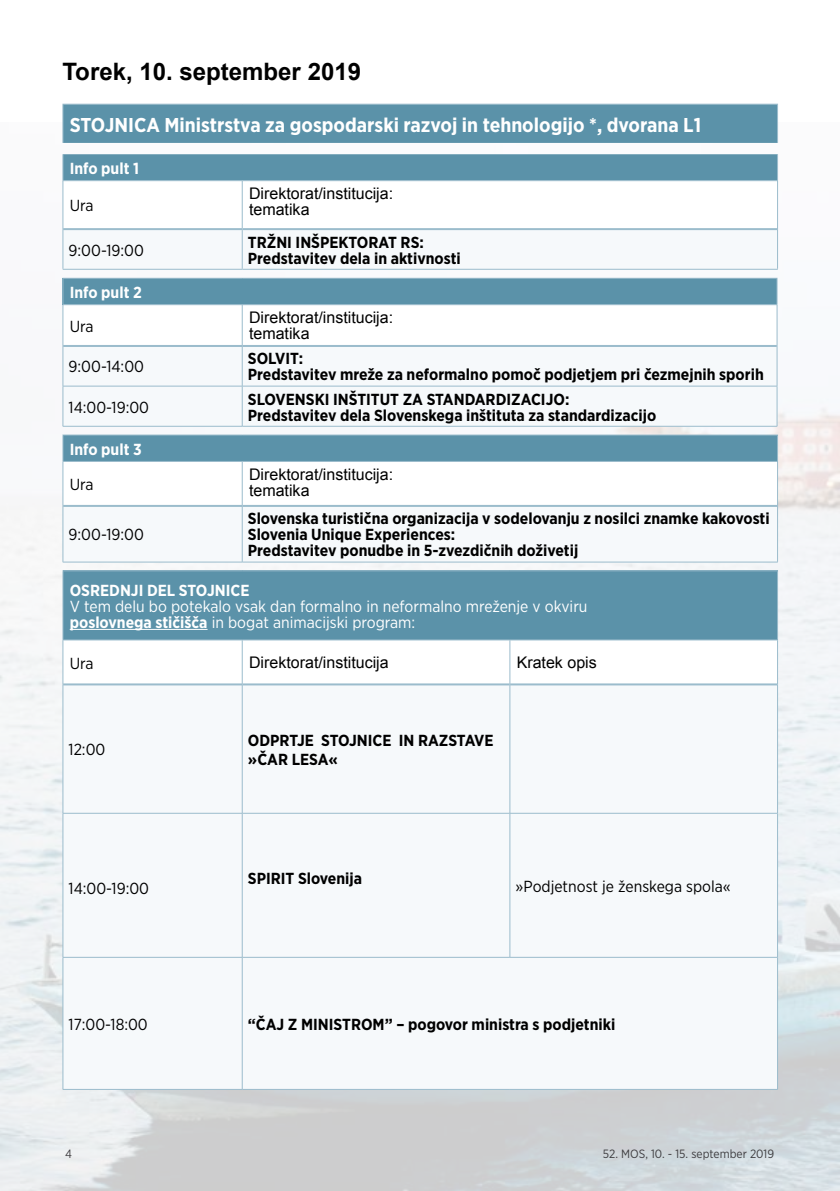
<style>
.page{position:relative;width:840px;height:1191px;background:#fff}
.page>*{position:absolute;margin:0;border:0;box-sizing:border-box;transform-origin:0 0}
.t1{font:700 24px "Arial";color:#000}
.t2{font:700 20px "Gotham Narrow";color:#fff}
.t3{font:700 16px/16px "Gotham Narrow";color:#000}
.t4{font:16px/16px "Arial";color:#000}
.t5{font:16px "Gotham Narrow";color:#000}
.t6{font:16px/16px "Gotham Narrow";color:#fff}
.t7{font:700 16px "Gotham Narrow";color:#fff}
.t8{font:12px "Gotham Narrow";color:#3e3d40}
.s1{font-weight:700}
</style>
<div class="page">
<img style="left:0;top:122px;width:839px;height:1069px">
<svg style="left:63px;top:105px;width:714px;height:49px;fill:#5b92a9"></svg>
<hr style="left:62px;top:104px;width:180px;height:1px;background:#9bbccc">
<hr style="left:62px;top:105px;width:1px;height:38px;background:#9bbccc">
<hr style="left:242px;top:104px;width:535px;height:1px;background:#9bbccc">
<hr style="left:776px;top:105px;width:1px;height:38px;background:#9bbccc">
<svg style="left:62px;top:154px;width:715px;height:115px"></svg>
<hr style="left:63px;top:269px;width:179px;height:1px;background:#9bbccc">
<hr style="left:242px;top:269px;width:535px;height:1px;background:#9bbccc">
<hr style="left:63px;top:180px;width:179px;height:1px;background:#9bbccc">
<hr style="left:63px;top:181px;width:1px;height:48px;background:#9bbccc">
<hr style="left:242px;top:180px;width:535px;height:1px;background:#9bbccc">
<hr style="left:776px;top:181px;width:1px;height:48px;background:#9bbccc">
<hr style="left:63px;top:228px;width:179px;height:2px;background:#9bbccc">
<hr style="left:242px;top:228px;width:534px;height:2px;background:#9bbccc">
<div style="left:64px;top:347px;width:712px;height:79px;background:#f6f9fb"></div>
<hr style="left:63px;top:345px;width:179px;height:2px;background:#9bbccc">
<hr style="left:242px;top:345px;width:534px;height:2px;background:#9bbccc">
<hr style="left:63px;top:346px;width:1px;height:40px;background:#9bbccc">
<hr style="left:242px;top:346px;width:1px;height:40px;background:#9bbccc">
<hr style="left:776px;top:346px;width:1px;height:40px;background:#9bbccc">
<hr style="left:63px;top:386px;width:179px;height:1px;background:#9bbccc">
<hr style="left:63px;top:386px;width:1px;height:40px;background:#9bbccc">
<hr style="left:242px;top:386px;width:534px;height:1px;background:#9bbccc">
<hr style="left:242px;top:386px;width:1px;height:40px;background:#9bbccc">
<hr style="left:776px;top:386px;width:1px;height:40px;background:#9bbccc">
<hr style="left:63px;top:426px;width:179px;height:1px;background:#9bbccc">
<hr style="left:242px;top:426px;width:534px;height:1px;background:#9bbccc">
<hr style="left:62px;top:278px;width:180px;height:1px;background:#9bbccc">
<hr style="left:242px;top:278px;width:535px;height:1px;background:#9bbccc">
<svg style="left:62px;top:279px;width:715px;height:67px"></svg>
<hr style="left:63px;top:304px;width:179px;height:1px;background:#9bbccc">
<hr style="left:63px;top:305px;width:1px;height:41px;background:#9bbccc">
<hr style="left:242px;top:304px;width:534px;height:1px;background:#9bbccc">
<hr style="left:776px;top:305px;width:1px;height:41px;background:#9bbccc">
<hr style="left:63px;top:562px;width:179px;height:1px;background:#9bbccc">
<hr style="left:242px;top:562px;width:535px;height:1px;background:#9bbccc">
<hr style="left:62px;top:434px;width:180px;height:1px;background:#9bbccc">
<hr style="left:242px;top:434px;width:535px;height:1px;background:#9bbccc">
<svg style="left:62px;top:435px;width:715px;height:127px"></svg>
<hr style="left:63px;top:461px;width:179px;height:1px;background:#9bbccc">
<hr style="left:63px;top:462px;width:1px;height:44px;background:#9bbccc">
<hr style="left:242px;top:461px;width:535px;height:1px;background:#9bbccc">
<hr style="left:776px;top:462px;width:1px;height:44px;background:#9bbccc">
<div style="left:63px;top:571px;width:714px;height:69px;background:#5b92a9"></div>
<svg style="left:64px;top:640px;width:712px;height:43px"></svg>
<div style="left:64px;top:685px;width:712px;height:404px;background:#f6f9fb"></div>
<hr style="left:63px;top:683px;width:179px;height:2px;background:#9bbccc">
<hr style="left:242px;top:683px;width:267px;height:2px;background:#9bbccc">
<hr style="left:510px;top:683px;width:266px;height:2px;background:#9bbccc">
<hr style="left:242px;top:640px;width:1px;height:44px;background:#9bbccc">
<hr style="left:63px;top:684px;width:1px;height:129px;background:#9bbccc">
<hr style="left:242px;top:684px;width:1px;height:129px;background:#9bbccc">
<hr style="left:509px;top:684px;width:1px;height:129px;background:#9bbccc">
<hr style="left:776px;top:684px;width:1px;height:129px;background:#9bbccc">
<hr style="left:63px;top:813px;width:179px;height:1px;background:#9bbccc">
<hr style="left:63px;top:813px;width:1px;height:144px;background:#9bbccc">
<hr style="left:242px;top:813px;width:267px;height:1px;background:#9bbccc">
<hr style="left:242px;top:813px;width:1px;height:144px;background:#9bbccc">
<hr style="left:509px;top:813px;width:268px;height:1px;background:#9bbccc">
<hr style="left:509px;top:813px;width:1px;height:144px;background:#9bbccc">
<hr style="left:776px;top:813px;width:1px;height:144px;background:#9bbccc">
<hr style="left:63px;top:957px;width:179px;height:1px;background:#9bbccc">
<hr style="left:63px;top:957px;width:1px;height:132px;background:#9bbccc">
<hr style="left:242px;top:957px;width:267px;height:1px;background:#9bbccc">
<hr style="left:242px;top:957px;width:1px;height:132px;background:#9bbccc">
<hr style="left:509px;top:957px;width:268px;height:1px;background:#9bbccc">
<hr style="left:776px;top:957px;width:1px;height:132px;background:#9bbccc">
<hr style="left:63px;top:1089px;width:179px;height:1px;background:#9bbccc">
<hr style="left:242px;top:1089px;width:267px;height:1px;background:#9bbccc">
<hr style="left:509px;top:1089px;width:268px;height:1px;background:#9bbccc">
<hr style="left:62px;top:570px;width:180px;height:1px;background:#9bbccc">
<hr style="left:62px;top:571px;width:1px;height:68px;background:#9bbccc">
<hr style="left:242px;top:570px;width:267px;height:1px;background:#9bbccc">
<hr style="left:509px;top:570px;width:268px;height:1px;background:#9bbccc">
<hr style="left:776px;top:571px;width:1px;height:68px;background:#9bbccc">
<hr style="left:63px;top:639px;width:179px;height:1px;background:#9bbccc">
<hr style="left:63px;top:640px;width:1px;height:44px;background:#9bbccc">
<hr style="left:242px;top:639px;width:267px;height:1px;background:#9bbccc">
<hr style="left:509px;top:639px;width:268px;height:1px;background:#9bbccc">
<hr style="left:509px;top:640px;width:1px;height:44px;background:#9bbccc">
<hr style="left:776px;top:640px;width:1px;height:44px;background:#9bbccc">
<hr style="left:70px;top:629px;width:137px;height:1px;background:#fff">
<h1 class="t1" style="left:62px;top:56px;width:300px">Torek, 10. september 2019</h1>
<p class="t2" style="left:70px;top:112px;width:632px">STOJNICA Ministrstva za gospodarski razvoj in tehnologijo *, dvorana L1</p>
<p class="t7" style="left:70px;top:158px;width:71px">Info pult 1</p>
<p class="t5" style="left:70px;top:196px;width:25px">Ura</p>
<p class="t4" style="left:249px;top:186px;width:146px">Direktorat/institucija: tematika</p>
<p class="t5" style="left:69px;top:240px;width:77px">9:00-19:00</p>
<p class="t3" style="left:248px;top:234px;width:214px">TRŽNI INŠPEKTORAT RS:<br>Predstavitev dela in aktivnosti</p>
<p class="t7" style="left:70px;top:282px;width:74px">Info pult 2</p>
<p class="t5" style="left:70px;top:316px;width:25px">Ura</p>
<p class="t4" style="left:249px;top:310px;width:146px">Direktorat/institucija: tematika</p>
<p class="t5" style="left:69px;top:357px;width:77px">9:00-14:00</p>
<p class="t3" style="left:248px;top:351px;width:517px">SOLVIT:<br>Predstavitev mreže za neformalno pomoč podjetjem pri čezmejnih sporih</p>
<p class="t5" style="left:69px;top:397px;width:82px">14:00-19:00</p>
<p class="t3" style="left:248px;top:391px;width:410px">SLOVENSKI INŠTITUT ZA STANDARDIZACIJO:<br>Predstavitev dela Slovenskega inštituta za standardizacijo</p>
<p class="t7" style="left:70px;top:439px;width:73px">Info pult 3</p>
<p class="t5" style="left:70px;top:474px;width:25px">Ura</p>
<p class="t4" style="left:249px;top:466px;width:146px">Direktorat/institucija: tematika</p>
<p class="t5" style="left:69px;top:525px;width:77px">9:00-19:00</p>
<p class="t3" style="left:248px;top:510px;width:523px">Slovenska turistična organizacija v sodelovanju z nosilci znamke kakovosti<br>Slovenia Unique Experiences:<br>Predstavitev ponudbe in 5-zvezdičnih doživetij</p>
<p class="t7" style="left:70px;top:580px;width:181px">OSREDNJI DEL STOJNICE</p>
<p class="t6" style="left:70px;top:598px;width:519px">V tem delu bo potekalo vsak dan formalno in neformalno mreženje v okviru <span class="s1">poslovnega stičišča</span> in bogat animacijski program:</p>
<p class="t5" style="left:70px;top:653px;width:25px">Ura</p>
<p class="t4" style="left:249px;top:654px;width:141px">Direktorat/institucija</p>
<p class="t4" style="left:516px;top:654px;width:82px">Kratek opis</p>
<p class="t5" style="left:69px;top:739px;width:38px">12:00</p>
<p class="t3" style="left:248px;top:730px;width:247px;line-height:19.2px">ODPRTJE STOJNICE IN RAZSTAVE »ČAR LESA«</p>
<p class="t5" style="left:69px;top:878px;width:82px">14:00-19:00</p>
<p class="t3" style="left:248px;top:870px;width:116px">SPIRIT Slovenija</p>
<p class="t5" style="left:515px;top:876px;width:217px">»Podjetnost je ženskega spola«</p>
<p class="t5" style="left:69px;top:1014px;width:81px">17:00-18:00</p>
<p class="t3" style="left:248px;top:1016px;width:369px">“ČAJ Z MINISTROM” – pogovor ministra s podjetniki</p>
<p class="t8" style="left:65px;top:1146px;width:8px">4</p>
<p class="t8" style="left:602px;top:1146px;width:172px">52. MOS, 10. - 15. september 2019</p>
</div>
